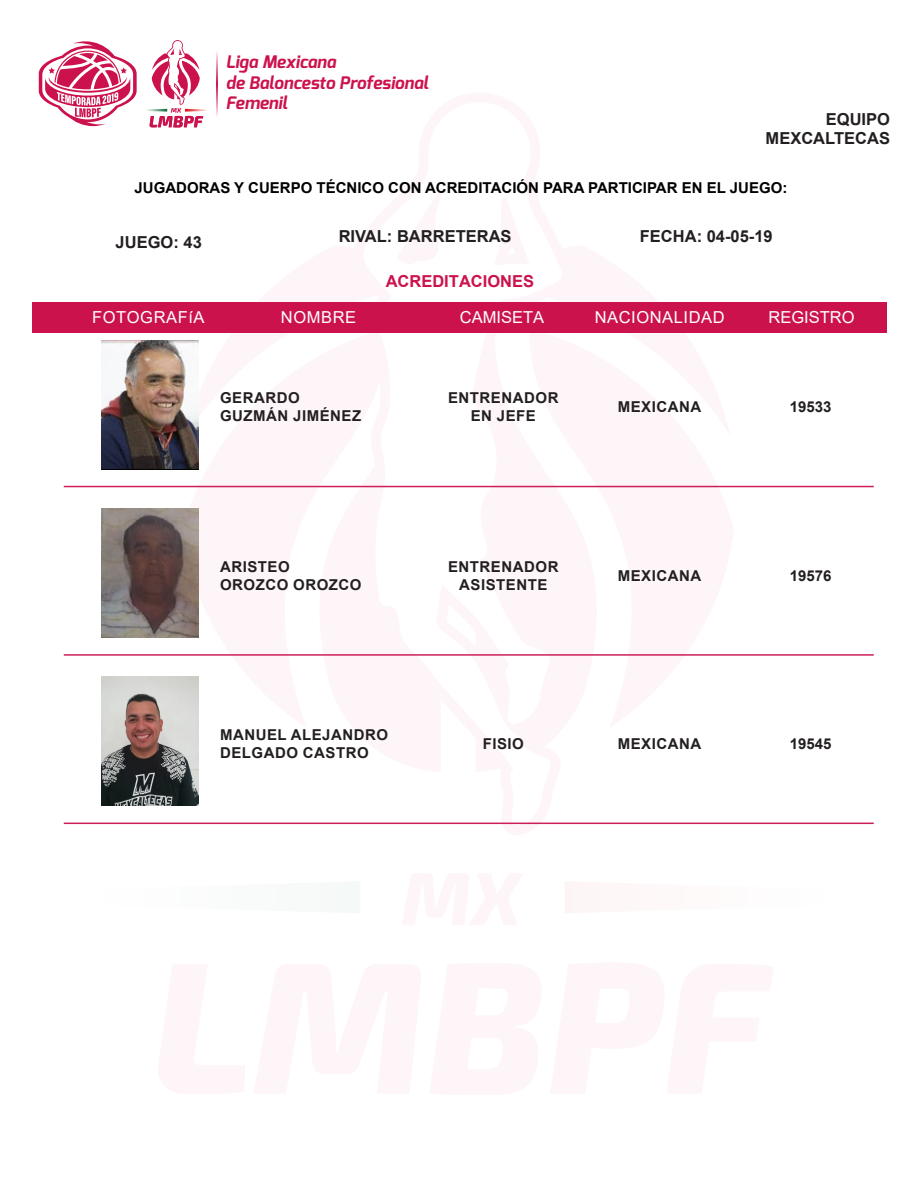
<style>
.page{position:relative;width:918px;height:1188px;background:#fff}
.page>*{position:absolute;margin:0;border:0;box-sizing:border-box;transform-origin:0 0}
.t1{font:italic 700 17.25px/20.9px "Exo";color:#cc124c}
.t2{font:700 16.5px/19.8px "Arial";color:#231f20;text-align:right}
.t3{font:16.5px "Arial";letter-spacing:.035em;color:#fff}
.t4{font:16.5px "Arial";color:#fff}
.t5{font:700 16.5px "Arial";color:#cc124c}
.t6{font:700 15px/18px "Arial";letter-spacing:.035em;color:#231f20;text-align:center}
.t7{font:700 15px "Arial";color:#000}
</style>
<div class="page">
<svg style="left:182px;top:302px;width:552px;height:470px;fill:#fdf5f7"></svg>
<svg style="left:350px;top:302px;width:223px;height:523px;fill:#fdf5f7"></svg>
<svg style="left:360px;top:302px;width:204px;height:523px"></svg>
<div style="left:33px;top:303px;width:854px;height:30px;background:#cc124c"></div>
<svg style="left:146px;top:40px;width:61px;height:88px"></svg>
<svg style="left:216px;top:52px;width:2px;height:64px"></svg>
<svg style="left:39px;top:41px;width:98px;height:85px"></svg>
<img style="left:102px;top:340px;width:96px;height:129px">
<hr style="left:64px;top:486px;width:810px;height:1px;background:#cc1f56">
<img style="left:102px;top:509px;width:96px;height:129px">
<hr style="left:64px;top:654px;width:810px;height:2px;background:#cc1f56">
<img style="left:102px;top:677px;width:96px;height:129px">
<hr style="left:64px;top:823px;width:810px;height:1px;background:#cc1f56">
<p class="t1" style="left:226px;top:51px;width:204px">Liga Mexicana<br>de Baloncesto Profesional<br>Femenil</p>
<p class="t2" style="left:766px;top:109px;width:126px">EQUIPO<br>MEXCALTECAS</p>
<p class="t7" style="left:135px;top:178px;width:654px">JUGADORAS Y CUERPO TÉCNICO CON ACREDITACIÓN PARA PARTICIPAR EN EL JUEGO:</p>
<p class="t2" style="left:116px;top:233px;width:88px">JUEGO: 43</p>
<p class="t2" style="left:339px;top:226px;width:174px">RIVAL: BARRETERAS</p>
<p class="t2" style="left:640px;top:226px;width:134px">FECHA: 04-05-19</p>
<p class="t5" style="left:386px;top:270px;width:150px">ACREDITACIONES</p>
<p class="t3" style="left:92px;top:306px;width:114px">FOTOGRAFíA</p>
<p class="t3" style="left:281px;top:306px;width:77px">NOMBRE</p>
<p class="t4" style="left:460px;top:306px;width:86px">CAMISETA</p>
<p class="t4" style="left:768px;top:306px;width:88px">REGISTRO</p>
<p class="t3" style="left:595px;top:306px;width:131px">NACIONALIDAD</p>
<p class="t6" style="left:220px;top:389px;width:81px">GERARDO</p>
<p class="t6" style="left:220px;top:407px;width:143px">GUZMÁN JIMÉNEZ</p>
<p class="t6" style="left:220px;top:558px;width:71px">ARISTEO</p>
<p class="t6" style="left:220px;top:576px;width:143px">OROZCO OROZCO</p>
<p class="t6" style="left:220px;top:726px;width:170px">MANUEL ALEJANDRO</p>
<p class="t6" style="left:220px;top:744px;width:150px">DELGADO CASTRO</p>
<p class="t6" style="left:448px;top:389px;width:112px">ENTRENADOR<br>EN JEFE</p>
<p class="t6" style="left:618px;top:398px;width:85px">MEXICANA</p>
<p class="t6" style="left:790px;top:398px;width:43px">19533</p>
<p class="t6" style="left:448px;top:558px;width:112px">ENTRENADOR<br>ASISTENTE</p>
<p class="t6" style="left:618px;top:567px;width:85px">MEXICANA</p>
<p class="t6" style="left:790px;top:567px;width:43px">19576</p>
<p class="t6" style="left:483px;top:735px;width:43px">FISIO</p>
<p class="t6" style="left:618px;top:735px;width:85px">MEXICANA</p>
<p class="t6" style="left:790px;top:735px;width:43px">19545</p>
</div>
